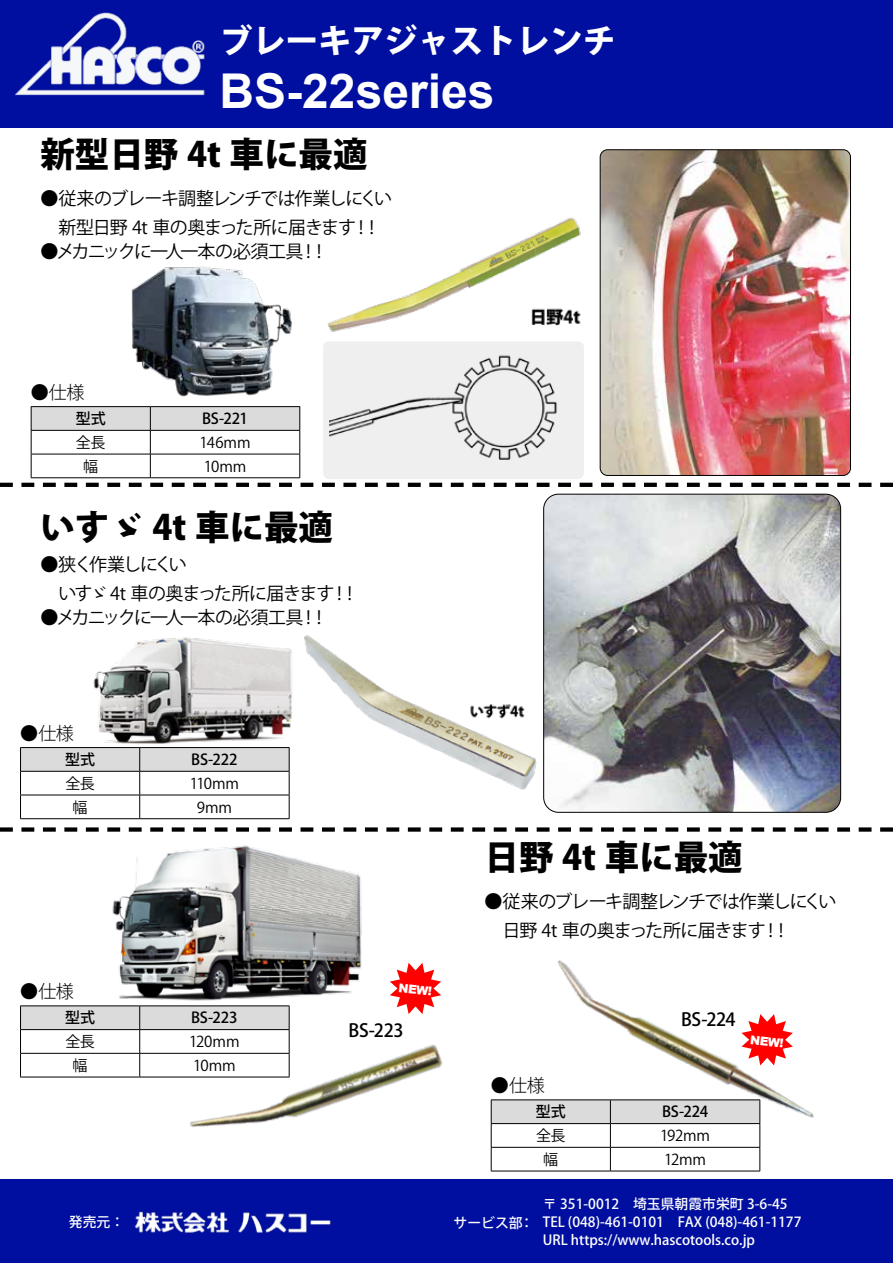
<style>
.page{position:relative;width:893px;height:1263px;background:#fff}
.page>*{position:absolute;margin:0;border:0;box-sizing:border-box;transform-origin:0 0}
.t1{font:700 48px "Arial";color:#fff}
.t2{font:800 34.5px "Koz Go Pro";color:#000}
.t3{font:800 33px "Koz Go Pro";color:#fff}
.t4{font:18px/29.7px "Koz Go Pro";letter-spacing:-.07em;color:#000}
.t5{font:18px "Koz Go Pro";letter-spacing:-.1em;color:#000}
.t6{font:300 18px "Koz Go Pro";letter-spacing:-.02em;color:#000}
.t7{font:500 18px "Koz Go Pro";letter-spacing:-.02em;color:#000}
.t8{font:18px "Koz Go Pro";letter-spacing:-.11em;color:#000}
.t9{font:15px "Koz Go Pro";letter-spacing:-.015em;color:#000}
.t10{font:500 15px "Koz Go Pro";letter-spacing:-.005em;color:#000}
.t11{font:500 13.8px/18.1px "Koz Go Pro";color:#fff}
.t12{font:900 12.15px "Arial";color:#fff}
</style>
<div class="page">
<div style="left:0;top:0;width:893px;height:128px;background:#000f9f"></div>
<img style="left:15px;top:12px;width:190px;height:84px">
<div style="left:1px;top:1179px;width:892px;height:84px;background:#000f9f"></div>
<img style="left:134px;top:1211px;width:173px;height:22px">
<div style="left:323px;top:341px;width:261px;height:138px;background:#efefef;border-radius:6px"></div>
<svg style="left:0;top:483px;width:893px;height:4px"></svg>
<svg style="left:0;top:827px;width:893px;height:5px"></svg>
<img style="left:327px;top:217px;width:254px;height:115px">
<img style="left:600px;top:150px;width:249px;height:325px">
<div style="left:600px;top:149px;width:251px;height:327px;border:1px solid #000;border-radius:7px"></div>
<img style="left:329px;top:355px;width:228px;height:105px">
<img style="left:131px;top:266px;width:161px;height:131px">
<img style="left:93px;top:637px;width:199px;height:107px">
<img style="left:545px;top:494px;width:296px;height:317px">
<div style="left:543px;top:494px;width:298px;height:319px;border:1px solid #000;border-radius:15px"></div>
<img style="left:304px;top:635px;width:233px;height:155px">
<img style="left:112px;top:845px;width:250px;height:155px">
<img style="left:182px;top:948px;width:261px;height:282px">
<img style="left:557px;top:960px;width:257px;height:212px">
<hr style="left:31px;top:406px;width:119px;height:1px;background:#000">
<hr style="left:150px;top:406px;width:150px;height:1px;background:#000">
<svg style="left:31px;top:407px;width:269px;height:70px"></svg>
<hr style="left:31px;top:477px;width:119px;height:1px;background:#000">
<hr style="left:150px;top:477px;width:150px;height:1px;background:#000">
<svg style="left:20px;top:747px;width:270px;height:71px"></svg>
<hr style="left:20px;top:818px;width:120px;height:1px;background:#000">
<hr style="left:140px;top:818px;width:149px;height:1px;background:#000">
<hr style="left:20px;top:1005px;width:120px;height:1px;background:#000">
<hr style="left:140px;top:1005px;width:149px;height:1px;background:#000">
<svg style="left:20px;top:1006px;width:270px;height:71px"></svg>
<hr style="left:20px;top:1077px;width:120px;height:1px;background:#000">
<hr style="left:140px;top:1077px;width:149px;height:1px;background:#000">
<hr style="left:491px;top:1099px;width:119px;height:1px;background:#000">
<hr style="left:610px;top:1099px;width:150px;height:1px;background:#000">
<svg style="left:491px;top:1100px;width:269px;height:71px"></svg>
<hr style="left:491px;top:1171px;width:119px;height:1px;background:#000">
<hr style="left:610px;top:1171px;width:150px;height:1px;background:#000">
<h3 class="t3" style="left:220px;top:19px;width:397px">ブレーキアジャストレンチ</h3>
<h1 class="t1" style="left:220px;top:57px;width:276px">BS-22series</h1>
<h2 class="t2" style="left:40px;top:132px;width:329px">新型日野 t4 車に最適</h2>
<p class="t4" style="left:352px;top:184px;width:42px;text-indent:-312px">●従来のブレーキ調整レンチでは作業しにくい!!</p>
<p class="t4" style="left:299px;top:217px;width:58px;line-height:23.4px;text-indent:-259px">　新型日野 t4 車の奥まった所に届きます!!</p>
<p class="t5" style="left:40px;top:239px;width:265px">●メカニックに一人一本の必須工具</p>
<p class="t6" style="left:31px;top:381px;width:55px">●仕様</p>
<p class="t10" style="left:76px;top:409px;width:31px">型式</p>
<p class="t10" style="left:202px;top:409px;width:47px">BS-221</p>
<p class="t9" style="left:76px;top:433px;width:31px">全長</p>
<p class="t9" style="left:200px;top:433px;width:52px">146mm</p>
<p class="t9" style="left:83px;top:456px;width:16px">幅</p>
<p class="t9" style="left:204px;top:456px;width:44px">10mm</p>
<h2 class="t2" style="left:40px;top:505px;width:294px">いすゞ t4 車に最適</h2>
<p class="t8" style="left:40px;top:552px;width:148px">●狭く作業しにくい</p>
<p class="t4" style="left:299px;top:583px;width:37px;line-height:23.4px;text-indent:-259px">　いすゞ t4 車の奥まった所に届きます!!</p>
<p class="t4" style="left:330px;top:579px;width:30px">!!</p>
<p class="t5" style="left:40px;top:606px;width:265px">●メカニックに一人一本の必須工具</p>
<p class="t6" style="left:20px;top:722px;width:55px">●仕様</p>
<p class="t10" style="left:65px;top:750px;width:31px">型式</p>
<p class="t10" style="left:191px;top:750px;width:48px">BS-222</p>
<p class="t9" style="left:65px;top:774px;width:31px">全長</p>
<p class="t9" style="left:190px;top:774px;width:51px">110mm</p>
<p class="t9" style="left:73px;top:797px;width:16px">幅</p>
<p class="t9" style="left:197px;top:797px;width:37px">9mm</p>
<h2 class="t2" style="left:485px;top:835px;width:260px">日野 t4 車に最適</h2>
<p class="t4" style="left:762px;top:887px;width:76px;text-indent:-277px">●従来のブレーキ調整レンチでは作業しにくい!!</p>
<p class="t4" style="left:485px;top:916px;width:283px">　日野 t4 車の奥まった所に届きます</p>
<p class="t6" style="left:20px;top:980px;width:55px">●仕様</p>
<p class="t12" style="left:400px;top:979px;width:35px;rotate:6deg">NEW!</p>
<p class="t10" style="left:65px;top:1008px;width:31px">型式</p>
<p class="t9" style="left:65px;top:1032px;width:31px">全長</p>
<p class="t10" style="left:191px;top:1008px;width:48px">BS-223</p>
<p class="t9" style="left:189px;top:1032px;width:52px">120mm</p>
<p class="t7" style="left:349px;top:1019px;width:57px">BS-223</p>
<p class="t7" style="left:681px;top:1007px;width:56px">BS-224</p>
<p class="t12" style="left:751px;top:1030px;width:35px;rotate:6deg">NEW!</p>
<p class="t9" style="left:73px;top:1056px;width:16px">幅</p>
<p class="t9" style="left:193px;top:1056px;width:44px">10mm</p>
<p class="t6" style="left:491px;top:1074px;width:55px">●仕様</p>
<p class="t10" style="left:536px;top:1102px;width:31px">型式</p>
<p class="t10" style="left:662px;top:1102px;width:48px">BS-224</p>
<p class="t9" style="left:536px;top:1126px;width:31px">全長</p>
<p class="t9" style="left:660px;top:1126px;width:51px">192mm</p>
<p class="t9" style="left:543px;top:1150px;width:16px">幅</p>
<p class="t9" style="left:664px;top:1150px;width:43px">12mm</p>
<p class="t11" style="left:69px;top:1214px;width:57px">発売元：</p>
<p class="t11" style="left:454px;top:1214px;width:71px">サービス部</p>
<p class="t11" style="left:520px;top:1214px;width:15px">：</p>
<p class="t11" style="left:543px;top:1196px;width:260px">〒 351-0012　埼玉県朝霞市栄町 3-6-45<br>TEL (048)-461-0101　FAX )048(-461-1177<br>URL https://www.hascotools.co j p.</p>
</div>
